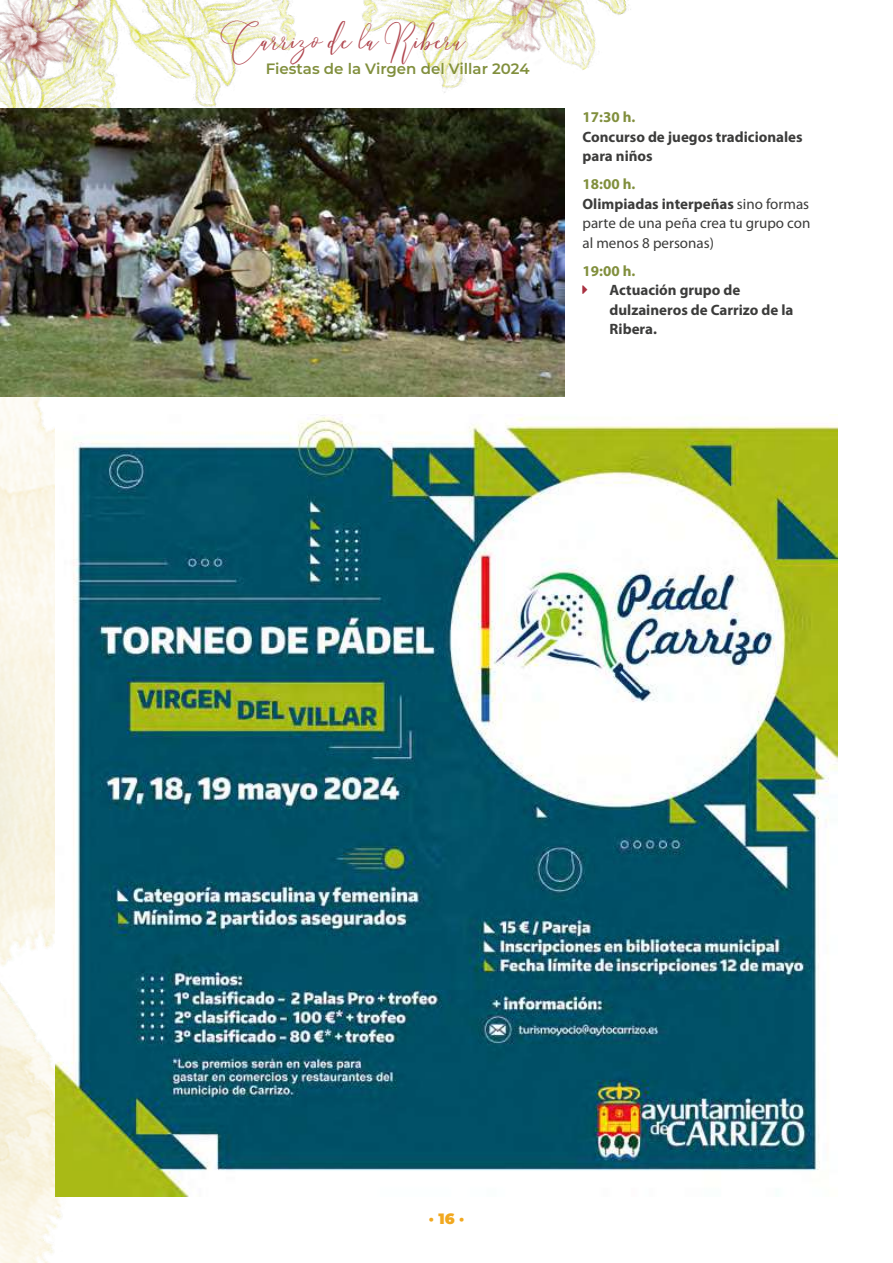
<style>
.page{position:relative;width:893px;height:1263px;background:#fff}
.page>*{position:absolute;margin:0;border:0;box-sizing:border-box;transform-origin:0 0}
.t1{font:45px "Love Hewits";color:#b0454e}
.t2{font:700 15px/19.5px "Myriad Pro";color:#3c3c3b}
.t3{font:15px/19.5px "Myriad Pro";color:#3c3c3b}
.t4{font:600 15px "Montserrat";color:#818f3d}
.t5{font:700 15px "Myriad Pro";color:#818f3d}
.t6{font:900 15px "Montserrat";color:#f1a81f}
.s1{font-weight:700;color:#818f3d}
.s2{font-weight:700}
</style>
<div class="page">
<img style="left:0;top:396px;width:328px;height:867px">
<img style="left:0;top:396px;width:168px;height:42px">
<img style="left:169px;top:0;width:127px;height:108px">
<img style="left:0;top:0;width:169px;height:73px">
<img style="left:0;top:47px;width:154px;height:61px">
<img style="left:362px;top:0;width:269px;height:144px">
<img style="left:55px;top:414px;width:783px;height:783px">
<img style="left:0;top:108px;width:564px;height:288px">
<h1 class="t1" style="left:222px;top:20px;width:245px">Carrizo de la Ribera</h1>
<p class="t4" style="left:266px;top:58px;width:265px">Fiestas de la Virgen del Villar 2024</p>
<p class="t5" style="left:582px;top:107px;width:54px">17:30 h.</p>
<p class="t2" style="left:582px;top:126px;width:222px">Concurso de juegos tradicionales para niños</p>
<p class="t3" style="left:582px;top:175px;width:229px"><span class="s1">18:00 h.<br></span><span class="s2">Olimpiadas interpeñas</span> sino formas parte de una peña crea tu grupo con al menos 8 personas)</p>
<p class="t5" style="left:582px;top:261px;width:54px">19:00 h.</p>
<p class="t2" style="left:609px;top:280px;width:186px">Actuación grupo de dulzaineros de Carrizo de la<br>Ribera.</p>
<p class="t6" style="left:429px;top:1207px;width:37px">· 16 ·</p>
</div>
